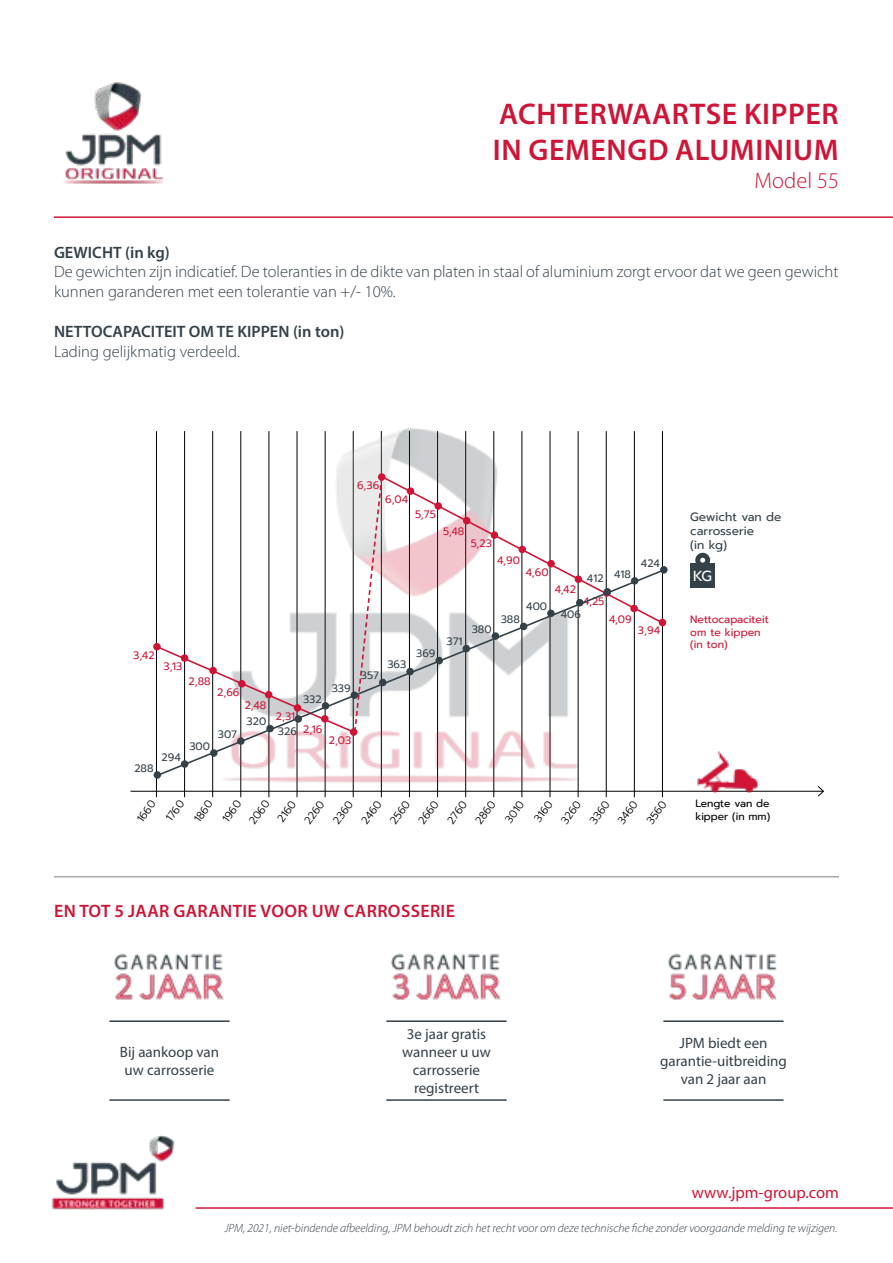
<style>
.page{position:relative;width:893px;height:1263px;background:#fff}
.page>*{position:absolute;margin:0;border:0;box-sizing:border-box;transform-origin:0 0}
.t1{font:600 30px/36px "Myriad Pro";letter-spacing:.02em;color:#ce1537}
.t2{font:300 22.5px "Myriad Pro";color:#ce1537}
.t3{font:600 18px "Myriad Pro";letter-spacing:.02em;color:#ce1537}
.t4{font:300 16.5px/19.5px "Myriad Pro";color:#344149}
.t5{font:600 16.5px "Myriad Pro";color:#344149}
.t6{font:16.5px "Myriad Pro";color:#ce1537}
.t7{font:15px/18px "Myriad Pro";color:#344149;text-align:center}
.t8{font:14.55px "Prompt";color:#fff}
.t9{font:italic 300 12px "Myriad Pro";color:#344149}
.t10{font:12px/14.4px "Prompt";color:#344149}
.t11{font:300 10.8px "Prompt";color:#000}
.t12{font:10.8px "Prompt";color:#ce1537}
.t13{font:10.8px "Prompt";color:#344149}
.t14{font:10.65px/12.9px "Prompt";color:#ce1537}
.t15{font:10.5px/12.6px "Prompt";color:#000}
</style>
<div class="page">
<hr style="left:54px;top:216px;width:839px;height:2px;background:#ce1537">
<img style="left:64px;top:82px;width:100px;height:102px">
<hr style="left:54px;top:876px;width:785px;height:1px;background:#a8a9ab">
<img style="left:51px;top:1135px;width:124px;height:75px">
<hr style="left:196px;top:1207px;width:697px;height:2px;background:#ce1537">
<hr style="left:634px;top:431px;width:1px;height:366px;background:#000">
<hr style="left:662px;top:431px;width:1px;height:366px;background:#000">
<hr style="left:184px;top:431px;width:1px;height:366px;background:#000">
<hr style="left:156px;top:431px;width:1px;height:366px;background:#000">
<hr style="left:131px;top:791px;width:692px;height:1px;background:#000">
<svg style="left:817px;top:786px;width:7px;height:11px"></svg>
<img style="left:698px;top:751px;width:60px;height:42px">
<img style="left:188px;top:428px;width:426px;height:370px">
<svg style="left:184px;top:474px;width:478px;height:94px"></svg>
<div style="left:407px;top:487px;width:7px;height:8px;background:#ce1537;border-radius:50%"></div>
<div style="left:547px;top:560px;width:8px;height:7px;background:#ce1537;border-radius:50%"></div>
<div style="left:518px;top:546px;width:8px;height:7px;background:#ce1537;border-radius:50%"></div>
<div style="left:491px;top:531px;width:7px;height:8px;background:#ce1537;border-radius:50%"></div>
<div style="left:463px;top:517px;width:7px;height:7px;background:#ce1537;border-radius:50%"></div>
<div style="left:434px;top:502px;width:8px;height:8px;background:#ce1537;border-radius:50%"></div>
<div style="left:690px;top:563px;width:25px;height:25px;background:#344149"></div>
<div style="left:695px;top:553px;width:15px;height:15px;border:5px solid #344149;border-radius:50%"></div>
<svg style="left:155px;top:568px;width:511px;height:210px"></svg>
<div style="left:154px;top:771px;width:7px;height:8px;background:#344149;border-radius:50%"></div>
<div style="left:181px;top:760px;width:7px;height:8px;background:#344149;border-radius:50%"></div>
<div style="left:210px;top:749px;width:8px;height:8px;background:#344149;border-radius:50%"></div>
<div style="left:237px;top:737px;width:8px;height:8px;background:#344149;border-radius:50%"></div>
<div style="left:266px;top:725px;width:8px;height:7px;background:#344149;border-radius:50%"></div>
<div style="left:294px;top:715px;width:8px;height:8px;background:#344149;border-radius:50%"></div>
<div style="left:322px;top:702px;width:7px;height:7px;background:#344149;border-radius:50%"></div>
<div style="left:351px;top:691px;width:7px;height:8px;background:#344149;border-radius:50%"></div>
<div style="left:379px;top:679px;width:8px;height:7px;background:#344149;border-radius:50%"></div>
<div style="left:406px;top:668px;width:8px;height:7px;background:#344149;border-radius:50%"></div>
<div style="left:435px;top:657px;width:8px;height:7px;background:#344149;border-radius:50%"></div>
<div style="left:462px;top:645px;width:8px;height:7px;background:#344149;border-radius:50%"></div>
<div style="left:492px;top:632px;width:7px;height:8px;background:#344149;border-radius:50%"></div>
<div style="left:520px;top:623px;width:7px;height:7px;background:#344149;border-radius:50%"></div>
<div style="left:547px;top:610px;width:8px;height:7px;background:#344149;border-radius:50%"></div>
<div style="left:576px;top:599px;width:8px;height:7px;background:#344149;border-radius:50%"></div>
<div style="left:604px;top:588px;width:7px;height:7px;background:#344149;border-radius:50%"></div>
<div style="left:631px;top:577px;width:7px;height:8px;background:#344149;border-radius:50%"></div>
<div style="left:660px;top:566px;width:8px;height:8px;background:#344149;border-radius:50%"></div>
<hr style="left:109px;top:1020px;width:121px;height:2px;background:#344149">
<hr style="left:109px;top:1099px;width:121px;height:2px;background:#344149">
<hr style="left:386px;top:1020px;width:121px;height:2px;background:#344149">
<hr style="left:386px;top:1099px;width:121px;height:2px;background:#344149">
<hr style="left:663px;top:1020px;width:120px;height:2px;background:#344149">
<hr style="left:663px;top:1099px;width:120px;height:2px;background:#344149">
<img style="left:115px;top:953px;width:109px;height:47px">
<img style="left:392px;top:953px;width:109px;height:47px">
<img style="left:669px;top:953px;width:108px;height:47px">
<h1 class="t1" style="left:493px;top:95px;width:347px">ACHTERWAARTSE KIPPER<br>IN GEMENGD ALUMINIUM</h1>
<h2 class="t2" style="left:754px;top:167px;width:86px">Model 55</h2>
<p class="t5" style="left:54px;top:241px;width:117px">GEWICHT (in kg)</p>
<p class="t4" style="left:54px;top:262px;width:786px">De gewichten zijn indicatief. De toleranties in de dikte van platen in staal of aluminium zorgt ervoor dat we geen gewicht kunnen garanderen met een tolerantie van +/- 10%.</p>
<p class="t5" style="left:54px;top:321px;width:292px">NETTOCAPACITEIT OM TE KIPPEN (in ton)</p>
<p class="t4" style="left:54px;top:341px;width:187px">Lading gelijkmatig verdeeld.</p>
<p class="t12" style="left:357px;top:477px;width:24px">6,36</p>
<p class="t12" style="left:385px;top:491px;width:24px">6,04</p>
<p class="t12" style="left:415px;top:506px;width:22px">5,75</p>
<p class="t12" style="left:443px;top:523px;width:23px">5,48</p>
<p class="t12" style="left:471px;top:535px;width:23px">5,23</p>
<p class="t12" style="left:497px;top:552px;width:24px">4,90</p>
<p class="t12" style="left:526px;top:564px;width:24px">4,60</p>
<p class="t13" style="left:587px;top:569px;width:45px">412 418</p>
<p class="t13" style="left:641px;top:555px;width:21px">424</p>
<p class="t12" style="left:555px;top:582px;width:23px">4,42</p>
<p class="t13" style="left:447px;top:634px;width:17px">371</p>
<p class="t13" style="left:472px;top:621px;width:21px">380</p>
<p class="t13" style="left:526px;top:599px;width:22px">400</p>
<p class="t13" style="left:501px;top:612px;width:21px">388</p>
<p class="t12" style="left:583px;top:593px;width:23px">4,25</p>
<p class="t13" style="left:561px;top:607px;width:22px">406</p>
<p class="t12" style="left:609px;top:611px;width:24px">4,09</p>
<p class="t12" style="left:638px;top:623px;width:24px">3,94</p>
<p class="t12" style="left:133px;top:647px;width:23px">3,42</p>
<p class="t12" style="left:163px;top:658px;width:20px">3,13</p>
<p class="t12" style="left:189px;top:673px;width:24px">2,88</p>
<p class="t12" style="left:217px;top:684px;width:24px">2,66</p>
<p class="t12" style="left:245px;top:697px;width:23px">2,48</p>
<p class="t13" style="left:189px;top:738px;width:22px">300</p>
<p class="t13" style="left:218px;top:726px;width:21px">307</p>
<p class="t13" style="left:247px;top:714px;width:21px">320</p>
<p class="t12" style="left:276px;top:708px;width:21px">2,31</p>
<p class="t13" style="left:303px;top:691px;width:20px">332</p>
<p class="t13" style="left:332px;top:680px;width:20px">339</p>
<p class="t12" style="left:303px;top:721px;width:21px">2,16</p>
<p class="t13" style="left:278px;top:724px;width:20px">326</p>
<p class="t12" style="left:329px;top:732px;width:24px">2,03</p>
<p class="t13" style="left:361px;top:668px;width:20px">357</p>
<p class="t13" style="left:387px;top:657px;width:20px">363</p>
<p class="t13" style="left:416px;top:646px;width:21px">369</p>
<p class="t13" style="left:162px;top:749px;width:21px">294</p>
<p class="t13" style="left:134px;top:760px;width:21px">288</p>
<p class="t11" style="left:133px;top:816px;width:25px;rotate:-54deg">1660</p>
<p class="t11" style="left:162px;top:816px;width:25px;rotate:-54deg">1760</p>
<p class="t11" style="left:190px;top:816px;width:25px;rotate:-54deg">1860</p>
<p class="t11" style="left:219px;top:816px;width:25px;rotate:-54deg">1960</p>
<p class="t11" style="left:246px;top:819px;width:28px;rotate:-54deg">2060</p>
<p class="t11" style="left:274px;top:816px;width:25px;rotate:-54deg">2160</p>
<p class="t11" style="left:301px;top:818px;width:28px;rotate:-54deg">2260</p>
<p class="t11" style="left:329px;top:818px;width:27px;rotate:-54deg">2360</p>
<p class="t11" style="left:358px;top:818px;width:28px;rotate:-54deg">2460</p>
<p class="t11" style="left:386px;top:818px;width:27px;rotate:-54deg">2560</p>
<p class="t11" style="left:415px;top:819px;width:28px;rotate:-54deg">2660</p>
<p class="t11" style="left:444px;top:818px;width:27px;rotate:-54deg">2760</p>
<p class="t11" style="left:472px;top:818px;width:28px;rotate:-54deg">2860</p>
<p class="t11" style="left:501px;top:817px;width:26px;rotate:-54deg">3010</p>
<p class="t11" style="left:530px;top:816px;width:25px;rotate:-54deg">3160</p>
<p class="t11" style="left:557px;top:818px;width:27px;rotate:-54deg">3260</p>
<p class="t11" style="left:586px;top:818px;width:27px;rotate:-54deg">3360</p>
<p class="t11" style="left:614px;top:818px;width:28px;rotate:-54deg">3460</p>
<p class="t11" style="left:643px;top:818px;width:27px;rotate:-54deg">3560</p>
<p class="t10" style="left:690px;top:509px;width:93px">Gewicht van de carrosserie<br>(in kg)</p>
<p class="t8" style="left:693px;top:566px;width:20px">KG</p>
<p class="t14" style="left:690px;top:612px;width:80px">Nettocapaciteit om te kippen (in ton)</p>
<p class="t15" style="left:695px;top:797px;width:76px">Lengte van de kipper (in mm)</p>
<p class="t3" style="left:54px;top:899px;width:402px">EN TOT 5 JAAR GARANTIE VOOR UW CARROSSERIE</p>
<p class="t7" style="left:120px;top:1043px;width:101px">Bij aankoop van uw carrosserie</p>
<p class="t7" style="left:402px;top:1025px;width:90px">3e jaar gratis wanneer u uw carrosserie registreert</p>
<p class="t7" style="left:660px;top:1034px;width:128px">JPM biedt een garantie-uitbreiding van 2 jaar aan</p>
<p class="t6" style="left:692px;top:1182px;width:149px">www.jpm-group.com</p>
<p class="t9" style="left:224px;top:1220px;width:615px">JPM, 2021, niet-bindende afbeelding, JPM behoudt zich het recht voor om deze technische fiche zonder voorgaande melding te wijzigen.</p>
</div>
